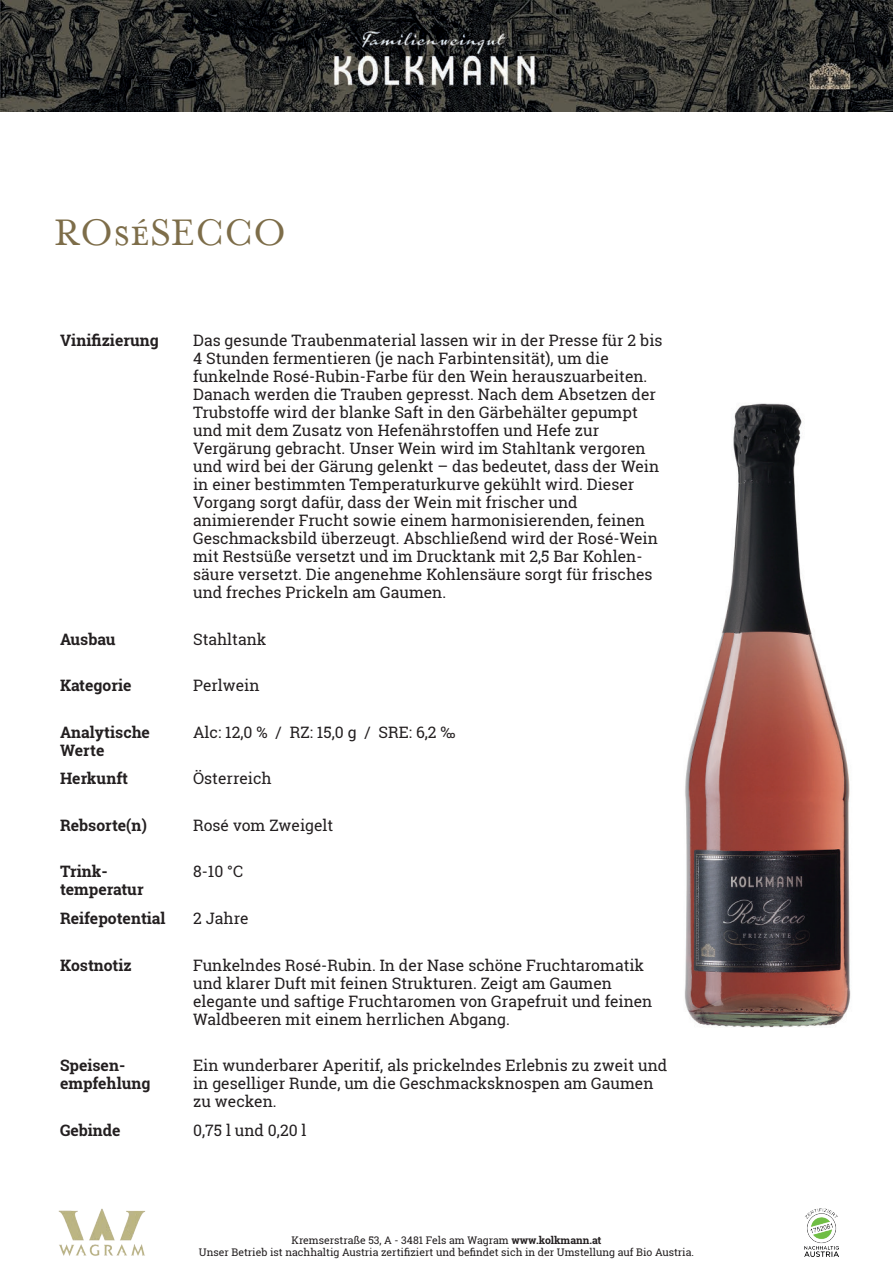
<style>
.page{position:relative;width:893px;height:1263px;background:#fff}
.page>*{position:absolute;margin:0;border:0;box-sizing:border-box;transform-origin:0 0}
.t1{font:41.7px "Mrs Eaves Small Caps";color:#7d6d49}
.t2{font:15.75px/18px "Roboto Slab";color:#231f20}
.t3{font:700 15.75px/18px "Roboto Slab";color:#231f20}
.t4{font:10.5px/12.6px "Roboto Slab";color:#231f20;text-align:center}
.s1{font-weight:700}
</style>
<div class="page">
<img style="left:0;top:0;width:893px;height:112px">
<img style="left:58px;top:1209px;width:88px;height:47px">
<img style="left:804px;top:1209px;width:35px;height:47px">
<img style="left:684px;top:403px;width:167px;height:625px">
<h1 class="t1" style="left:54px;top:211px;width:234px">ROséSECCO</h1>
<p class="t3" style="left:60px;top:331px;width:100px">Vinifizierung</p>
<p class="t2" style="left:193px;top:331px;width:471px">Das gesunde Traubenmaterial lassen wir in der Presse für 2 bis 4 Stunden fermentieren (je nach Farbintensität), um die funkelnde Rosé-Rubin-Farbe für den Wein herauszuarbeiten.<br>Danach werden die Trauben gepresst. Nach dem Absetzen der Trubstoffe wird der blanke Saft in den Gärbehälter gepumpt und mit dem Zusatz von Hefenährstoffen und Hefe zur Vergärung gebracht. Unser Wein wird im Stahltank vergoren und wird bei der Gärung gelenkt – das bedeutet, dass der Wein in einer bestimmten Temperaturkurve gekühlt wird. Dieser Vorgang sorgt dafür, dass der Wein mit frischer und animierender Frucht sowie einem harmonisierenden, feinen Geschmacksbild überzeugt. Abschließend wird der Rosé-Wein mit Restsüße versetzt und im Drucktank mit 2,5 Bar Kohlen&shy;säure versetzt. Die angenehme Kohlensäure sorgt für frisches und freches Prickeln am Gaumen.</p>
<p class="t3" style="left:60px;top:630px;width:57px">Ausbau</p>
<p class="t2" style="left:193px;top:630px;width:75px">Stahltank</p>
<p class="t3" style="left:60px;top:676px;width:73px">Kategorie</p>
<p class="t2" style="left:193px;top:676px;width:68px">Perlwein</p>
<p class="t3" style="left:60px;top:723px;width:91px">Analytische<br>Werte</p>
<p class="t2" style="left:193px;top:723px;width:264px">Alc: 12,0 % / RZ: 15,0 g / SRE: 6,2 ‰</p>
<p class="t3" style="left:60px;top:769px;width:70px">Herkunft</p>
<p class="t2" style="left:193px;top:769px;width:80px">Österreich</p>
<p class="t3" style="left:60px;top:816px;width:89px">Rebsorte(n)</p>
<p class="t2" style="left:193px;top:816px;width:142px">Rosé vom Zweigelt</p>
<p class="t3" style="left:60px;top:862px;width:85px">Trink&shy;temperatur</p>
<p class="t2" style="left:193px;top:862px;width:52px">8-10 °C</p>
<p class="t3" style="left:60px;top:909px;width:107px">Reifepotential</p>
<p class="t2" style="left:193px;top:909px;width:57px">2 Jahre</p>
<p class="t3" style="left:60px;top:956px;width:73px">Kostnotiz</p>
<p class="t2" style="left:193px;top:956px;width:461px">Funkelndes Rosé-Rubin. In der Nase schöne Fruchtaromatik und klarer Duft mit feinen Strukturen. Zeigt am Gaumen elegante und saftige Fruchtaromen von Grapefruit und feinen Waldbeeren mit einem herrlichen Abgang.</p>
<p class="t3" style="left:60px;top:1056px;width:92px">Speisen&shy;empfehlung</p>
<p class="t2" style="left:193px;top:1056px;width:476px">Ein wunderbarer Aperitif, als prickelndes Erlebnis zu zweit und in geselliger Runde, um die Geschmacksknospen am Gaumen zu wecken.</p>
<p class="t3" style="left:60px;top:1121px;width:62px">Gebinde</p>
<p class="t2" style="left:193px;top:1121px;width:115px">0,75 l und 0,20 l</p>
<p class="t4" style="left:199px;top:1233px;width:497px">Kremserstraße 53, A - 3481 Fels am Wagram <span class="s1">www.kolkmann.at<br></span>Unser Betrieb ist nachhaltig Austria zertifiziert und befindet sich in der Umstellung auf Bio Austria.</p>
</div>
